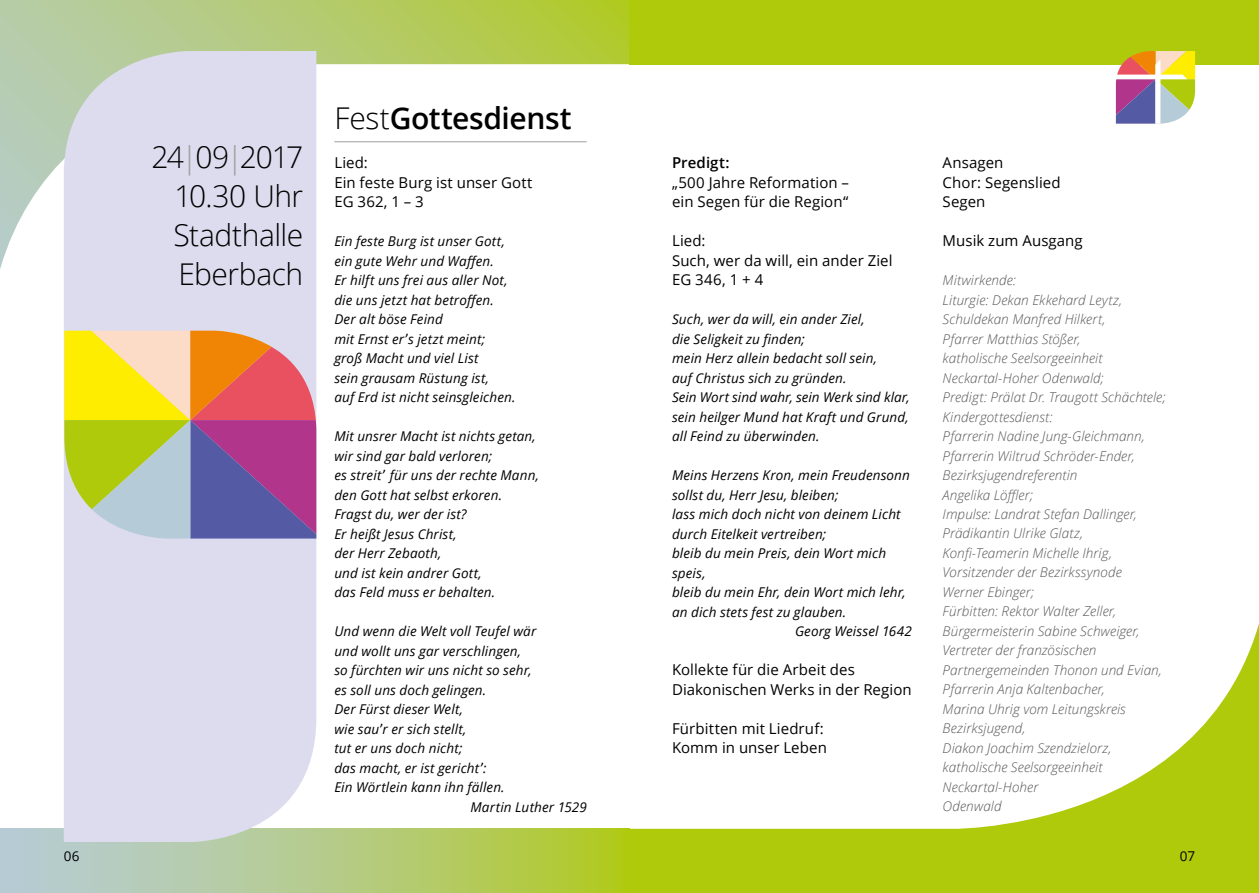
<style>
.page{position:relative;width:1259px;height:893px;background:#fff}
.page>*{position:absolute;margin:0;border:0;box-sizing:border-box;transform-origin:0 0}
.t1{font:300 30px/39px "Open Sans";letter-spacing:-.02em;color:#000;text-align:justify}
.t2{font:600 30px "Open Sans";letter-spacing:-.01em;color:#000}
.t3{font:15px/19.5px "Open Sans";letter-spacing:.005em;color:#000}
.t4{font:600 15px "Open Sans";letter-spacing:.005em;color:#000}
.t5{font:italic 13.5px/19.5px "Open Sans";letter-spacing:.01em;color:#000}
.t6{font:italic 300 13.5px/19.5px "Open Sans";letter-spacing:.005em;color:#575756}
.t7{font:13.5px "Open Sans";color:#000}
.s1{color:#9d9d9c}
.s2{font-weight:300}
.s3{font-family:"Calibri";font-style:normal;font-size:15px}
</style>
<div class="page">
<svg style="left:0;top:0;width:629px;height:269px"></svg>
<svg style="left:0;top:829px;width:629px;height:64px;background:#b4cb82"></svg>
<div style="left:629px;top:0;width:630px;height:64px;background:#afca0b"></div>
<svg style="left:629px;top:623px;width:630px;height:270px"></svg>
<hr style="left:334px;top:141px;width:252px;height:1px;background:#9d9d9c">
<div style="left:64px;top:51px;width:252px;height:791px;background:#dddcef"></div>
<svg style="left:64px;top:331px;width:252px;height:208px;background:#c29b75"></svg>
<svg style="left:1111px;top:51px;width:84px;height:73px"></svg>
<h1 class="t1" style="left:173px;top:137px;width:131px;text-indent:-22px">24<span class="s1">|</span>09<span class="s1">|</span>2017<br>10.30 Uhr Stadthalle Eberbach</h1>
<h1 class="t2" style="left:334px;top:98px;width:239px"><span class="s2">Fest</span>Gottesdienst</h1>
<p class="t3" style="left:334px;top:152px;width:200px">Lied:<br>Ein feste Burg ist unser Gott<br>EG 362, 1 – 3</p>
<p class="t5" style="left:334px;top:231px;width:183px">Ein feste Burg ist unser Gott, ein gute Wehr und Waffen.<br>Er hilft uns frei aus aller Not, die uns jetzt hat betroffen.<br>Der alt böse Feind<br>mit Ernst er<span class="s3">ʼ</span>s jetzt meint; groß Macht und viel List<br>sein grausam Rüstung ist,<br>auf Erd ist nicht seinsgleichen.</p>
<p class="t5" style="left:334px;top:426px;width:206px">Mit unsrer Macht ist nichts getan, wir sind gar bald verloren;<br>es streit<span class="s3">ʼ</span> für uns der rechte Mann, den Gott hat selbst erkoren.<br>Fragst du, wer der ist?<br>Er heißt Jesus Christ,<br>der Herr Zebaoth,<br>und ist kein andrer Gott,<br>das Feld muss er behalten.</p>
<p class="t5" style="left:334px;top:621px;width:204px">Und wenn die Welt voll Teufel wär</p>
<p class="t5" style="left:334px;top:640px;width:188px">und wollt uns gar verschlingen,</p>
<p class="t5" style="left:334px;top:660px;width:199px">so fürchten wir uns nicht so sehr,</p>
<p class="t5" style="left:334px;top:679px;width:153px">es soll uns doch gelingen.</p>
<p class="t5" style="left:334px;top:699px;width:130px">Der Fürst dieser Welt,</p>
<p class="t5" style="left:334px;top:719px;width:134px">wie sau<span class="s3">ʼ</span>r er sich stellt,</p>
<p class="t5" style="left:334px;top:738px;width:130px">tut er uns doch nicht;</p>
<p class="t5" style="left:334px;top:757px;width:154px">das macht, er ist gericht<span class="s3">ʼ</span>:</p>
<p class="t5" style="left:334px;top:777px;width:172px">Ein Wörtlein kann ihn fällen.</p>
<p class="t5" style="left:470px;top:796px;width:118px">Martin Luther 1529</p>
<p class="t4" style="left:672px;top:152px;width:59px">Predigt:</p>
<p class="t3" style="left:672px;top:172px;width:179px">„500 Jahre Reformation – ein Segen für die Region“</p>
<p class="t3" style="left:672px;top:230px;width:222px">Lied:<br>Such, wer da will, ein ander Ziel<br>EG 346, 1 + 4</p>
<p class="t5" style="left:672px;top:309px;width:239px">Such, wer da will, ein ander Ziel,<br>die Seligkeit zu finden;<br>mein Herz allein bedacht soll sein,<br>auf Christus sich zu gründen.<br>Sein Wort sind wahr, sein Werk sind klar, sein heilger Mund hat Kraft und Grund, all Feind zu überwinden.</p>
<p class="t5" style="left:672px;top:465px;width:239px">Meins Herzens Kron, mein Freudensonn</p>
<p class="t5" style="left:672px;top:484px;width:168px">sollst du, Herr Jesu, bleiben;</p>
<p class="t5" style="left:672px;top:504px;width:230px">lass mich doch nicht von deinem Licht</p>
<p class="t5" style="left:672px;top:523px;width:156px">durch Eitelkeit vertreiben;</p>
<p class="t5" style="left:672px;top:543px;width:216px">bleib du mein Preis, dein Wort mich</p>
<p class="t5" style="left:672px;top:562px;width:35px">speis,</p>
<p class="t5" style="left:672px;top:582px;width:235px">bleib du mein Ehr, dein Wort mich lehr,</p>
<p class="t5" style="left:672px;top:601px;width:176px">an dich stets fest zu glauben.</p>
<p class="t5" style="left:795px;top:621px;width:118px">Georg Weissel 1642</p>
<p class="t3" style="left:672px;top:659px;width:241px">Kollekte für die Arbeit des<br>Diakonischen Werks in der Region</p>
<p class="t3" style="left:672px;top:718px;width:156px">Fürbitten mit Liedruf:<br>Komm in unser Leben</p>
<p class="t3" style="left:942px;top:152px;width:119px">Ansagen<br>Chor: Segenslied<br>Segen</p>
<p class="t3" style="left:942px;top:230px;width:141px">Musik zum Ausgang</p>
<p class="t6" style="left:942px;top:270px;width:224px">Mitwirkende:<br>Liturgie: Dekan Ekkehard Leytz,<br>Schuldekan Manfred Hilkert,<br>Pfarrer Matthias Stößer,<br>katholische Seelsorgeeinheit<br>Neckartal-Hoher Odenwald;<br>Predigt: Prälat Dr. Traugott Schächtele;<br>Kindergottesdienst:<br>Pfarrerin Nadine Jung-Gleichmann,<br>Pfarrerin Wiltrud Schröder-Ender,<br>Bezirksjugendreferentin<br>Angelika Löffler;<br>Impulse: Landrat Stefan Dallinger,<br>Prädikantin Ulrike Glatz,<br>Konfi-Teamerin Michelle Ihrig,<br>Vorsitzender der Bezirkssynode<br>Werner Ebinger;<br>Fürbitten: Rektor Walter Zeller,<br>Bürgermeisterin Sabine Schweiger,<br>Vertreter der französischen<br>Partnergemeinden Thonon und Evian,<br>Pfarrerin Anja Kaltenbacher,<br>Marina Uhrig vom Leitungskreis<br>Bezirksjugend,<br>Diakon Joachim Szendzielorz, katholische Seelsorgeeinheit<br>Neckartal-Hoher<br>Odenwald</p>
<p class="t7" style="left:64px;top:847px;width:17px">06</p>
<p class="t7" style="left:1179px;top:847px;width:17px">07</p>
</div>
